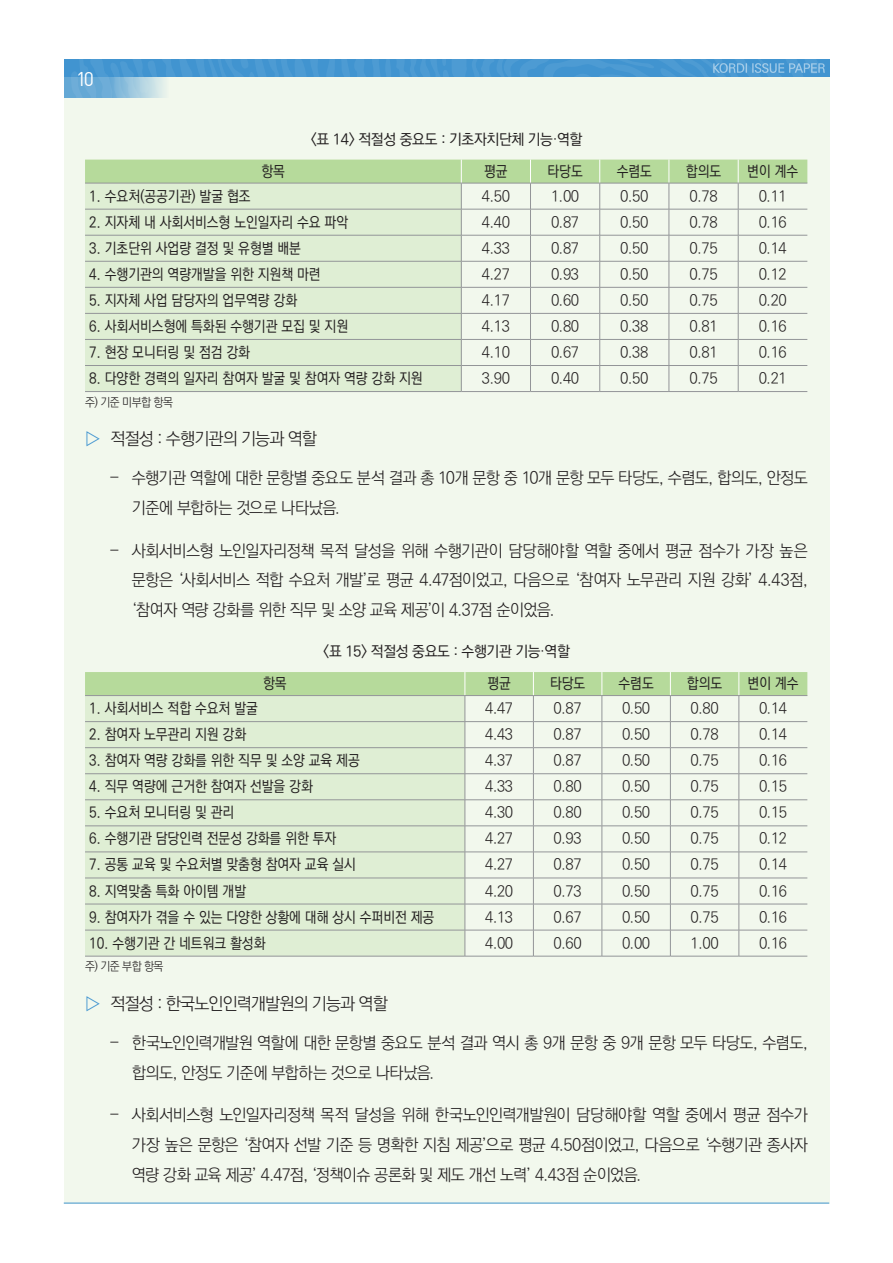
<style>
.page{position:relative;width:893px;height:1263px;background:#fff}
.page>*{position:absolute;margin:0;border:0;box-sizing:border-box;transform-origin:0 0}
.t1{font:19.5px "Dinreg";color:#fff}
.t2{font:17.25px "Ko Pub World Dotum PL";letter-spacing:-.05em;color:#231f20}
.t3{font:16.5px/29.7px "Ko Pub World Dotum PL";letter-spacing:-.035em;color:#231f20}
.표_내용{font:15px "Ko Pub World Dotum PL";letter-spacing:-.025em;color:#231f20}
.표-구분{font:15px "Ko Pub World Dotum PM";color:#231f20;scale:.9 1}
.표제목{font:15px "Ko Pub World Dotum PM";letter-spacing:-.025em;color:#231f20}
.자료{font:12px "Ko Pub World Dotum PL";letter-spacing:-.04em;color:#231f20;scale:.95 1}
.s1{font-family:"Ko Pub World Dotum PM";color:#4194d0}
.s2{font-family:"Ko Pub World Batang PL"}
</style>
<div class="page">
<div style="left:64px;top:77px;width:765px;height:1126px;background:#f2f8ed"></div>
<hr style="left:64px;top:1203px;width:765px;height:1px;background:#4194d0">
<svg style="left:64px;top:60px;width:761px;height:38px"></svg>
<hr style="left:85px;top:391px;width:376px;height:1px;background:#939598">
<svg style="left:85px;top:160px;width:722px;height:231px"></svg>
<hr style="left:461px;top:391px;width:69px;height:1px;background:#939598">
<hr style="left:530px;top:391px;width:70px;height:1px;background:#939598">
<hr style="left:600px;top:391px;width:69px;height:1px;background:#939598">
<hr style="left:669px;top:391px;width:69px;height:1px;background:#939598">
<hr style="left:738px;top:391px;width:69px;height:1px;background:#939598">
<hr style="left:85px;top:956px;width:380px;height:1px;background:#939598">
<svg style="left:85px;top:672px;width:722px;height:284px"></svg>
<hr style="left:465px;top:956px;width:68px;height:1px;background:#939598">
<hr style="left:533px;top:956px;width:69px;height:1px;background:#939598">
<hr style="left:602px;top:956px;width:68px;height:1px;background:#939598">
<hr style="left:670px;top:956px;width:69px;height:1px;background:#939598">
<hr style="left:739px;top:956px;width:68px;height:1px;background:#939598">
<p class="t1" style="left:76px;top:66px;width:19px">10</p>
<p class="표제목" style="left:311px;top:129px;width:273px">&lt;표 14&gt; 적절성 중요도 : 기초자치단체 기능·역할</p>
<p class="표-구분" style="left:261px;top:161px;width:28px">항목</p>
<p class="표-구분" style="left:484px;top:161px;width:28px">평균</p>
<p class="표-구분" style="left:547px;top:161px;width:41px">타당도</p>
<p class="표-구분" style="left:617px;top:161px;width:41px">수렴도</p>
<p class="표-구분" style="left:686px;top:161px;width:41px">합의도</p>
<p class="표-구분" style="left:747px;top:161px;width:58px">변이 계수</p>
<p class="표-구분" style="left:89px;top:185px;width:181px">1. 수요처(공공기관) 발굴 협조</p>
<p class="표_내용" style="left:482px;top:185px;width:30px">4.50</p>
<p class="표_내용" style="left:551px;top:185px;width:30px">1.00</p>
<p class="표_내용" style="left:620px;top:185px;width:30px">0.50</p>
<p class="표_내용" style="left:689px;top:185px;width:30px">0.78</p>
<p class="표_내용" style="left:759px;top:185px;width:30px">0.11</p>
<p class="표-구분" style="left:89px;top:211px;width:289px">2. 지자체 내 사회서비스형 노인일자리 수요 파악</p>
<p class="표_내용" style="left:482px;top:212px;width:30px">4.40</p>
<p class="표_내용" style="left:551px;top:212px;width:30px">0.87</p>
<p class="표_내용" style="left:620px;top:212px;width:30px">0.50</p>
<p class="표_내용" style="left:689px;top:212px;width:30px">0.78</p>
<p class="표_내용" style="left:759px;top:212px;width:30px">0.16</p>
<p class="표-구분" style="left:89px;top:238px;width:237px">3. 기초단위 사업량 결정 및 유형별 배분</p>
<p class="표_내용" style="left:482px;top:238px;width:30px">4.33</p>
<p class="표_내용" style="left:551px;top:238px;width:30px">0.87</p>
<p class="표_내용" style="left:620px;top:238px;width:30px">0.50</p>
<p class="표_내용" style="left:689px;top:238px;width:30px">0.75</p>
<p class="표_내용" style="left:759px;top:238px;width:30px">0.14</p>
<p class="표-구분" style="left:89px;top:264px;width:259px">4. 수행기관의 역량개발을 위한 지원책 마련</p>
<p class="표_내용" style="left:482px;top:264px;width:30px">4.27</p>
<p class="표_내용" style="left:551px;top:264px;width:30px">0.93</p>
<p class="표_내용" style="left:620px;top:264px;width:30px">0.50</p>
<p class="표_내용" style="left:689px;top:264px;width:30px">0.75</p>
<p class="표_내용" style="left:759px;top:264px;width:30px">0.12</p>
<p class="표-구분" style="left:89px;top:290px;width:232px">5. 지자체 사업 담당자의 업무역량 강화</p>
<p class="표_내용" style="left:482px;top:290px;width:30px">4.17</p>
<p class="표_내용" style="left:551px;top:290px;width:30px">0.60</p>
<p class="표_내용" style="left:620px;top:290px;width:30px">0.50</p>
<p class="표_내용" style="left:689px;top:290px;width:30px">0.75</p>
<p class="표_내용" style="left:759px;top:290px;width:30px">0.20</p>
<p class="표-구분" style="left:89px;top:316px;width:289px">6. 사회서비스형에 특화된 수행기관 모집 및 지원</p>
<p class="표_내용" style="left:482px;top:316px;width:30px">4.13</p>
<p class="표_내용" style="left:551px;top:316px;width:30px">0.80</p>
<p class="표_내용" style="left:620px;top:316px;width:30px">0.38</p>
<p class="표_내용" style="left:689px;top:316px;width:30px">0.81</p>
<p class="표_내용" style="left:759px;top:316px;width:30px">0.16</p>
<p class="표-구분" style="left:89px;top:342px;width:180px">7. 현장 모니터링 및 점검 강화</p>
<p class="표_내용" style="left:482px;top:342px;width:30px">4.10</p>
<p class="표_내용" style="left:551px;top:342px;width:30px">0.67</p>
<p class="표_내용" style="left:620px;top:342px;width:30px">0.38</p>
<p class="표_내용" style="left:689px;top:342px;width:30px">0.81</p>
<p class="표_내용" style="left:759px;top:342px;width:30px">0.16</p>
<p class="표-구분" style="left:89px;top:368px;width:372px">8. 다양한 경력의 일자리 참여자 발굴 및 참여자 역량 강화 지원</p>
<p class="표_내용" style="left:482px;top:368px;width:30px">3.90</p>
<p class="표_내용" style="left:551px;top:368px;width:30px">0.40</p>
<p class="표_내용" style="left:620px;top:368px;width:30px">0.50</p>
<p class="표_내용" style="left:689px;top:368px;width:30px">0.75</p>
<p class="표_내용" style="left:759px;top:368px;width:30px">0.21</p>
<p class="자료" style="left:85px;top:393px;width:94px">주) 기준 미부합 항목</p>
<p class="t2" style="left:85px;top:427px;width:233px"><span class="s1">▷</span> 적절성 : 수행기관의 기능과 역할</p>
<p class="t3" style="left:132px;top:464px;width:678px;text-indent:-21px"><span class="s2">–</span> 수행기관 역할에 대한 문항별 중요도 분석 결과 총 10개 문항 중 10개 문항 모두 타당도, 수렴도, 합의도, 안정도 기준에 부합하는 것으로 나타났음.</p>
<p class="t3" style="left:132px;top:536px;width:678px;text-align:justify;text-indent:-21px"><span class="s2">–</span> 사회서비스형 노인일자리정책 목적 달성을 위해 수행기관이 담당해야할 역할 중에서 평균 점수가 가장 높은 문항은 ‘사회서비스 적합 수요처 개발’로 평균 4.47점이었고, 다음으로 ‘참여자 노무관리 지원 강화’ 4.43점, ‘참여자 역량 강화를 위한 직무 및 소양 교육 제공’이 4.37점 순이었음.</p>
<p class="표제목" style="left:323px;top:641px;width:248px">&lt;표 15&gt; 적절성 중요도 : 수행기관 기능·역할</p>
<p class="표-구분" style="left:263px;top:673px;width:28px">항목</p>
<p class="표-구분" style="left:487px;top:673px;width:28px">평균</p>
<p class="표-구분" style="left:550px;top:673px;width:41px">타당도</p>
<p class="표-구분" style="left:618px;top:673px;width:41px">수렴도</p>
<p class="표-구분" style="left:687px;top:673px;width:41px">합의도</p>
<p class="표-구분" style="left:748px;top:673px;width:58px">변이 계수</p>
<p class="표-구분" style="left:89px;top:698px;width:189px">1. 사회서비스 적합 수요처 발굴</p>
<p class="표_내용" style="left:485px;top:698px;width:30px">4.47</p>
<p class="표_내용" style="left:554px;top:698px;width:30px">0.87</p>
<p class="표_내용" style="left:622px;top:698px;width:30px">0.50</p>
<p class="표_내용" style="left:691px;top:698px;width:30px">0.80</p>
<p class="표_내용" style="left:759px;top:698px;width:30px">0.14</p>
<p class="표-구분" style="left:89px;top:724px;width:176px">2. 참여자 노무관리 지원 강화</p>
<p class="표_내용" style="left:485px;top:724px;width:30px">4.43</p>
<p class="표_내용" style="left:554px;top:724px;width:30px">0.87</p>
<p class="표_내용" style="left:622px;top:724px;width:30px">0.50</p>
<p class="표_내용" style="left:691px;top:724px;width:30px">0.78</p>
<p class="표_내용" style="left:759px;top:724px;width:30px">0.14</p>
<p class="표-구분" style="left:89px;top:750px;width:302px">3. 참여자 역량 강화를 위한 직무 및 소양 교육 제공</p>
<p class="표_내용" style="left:485px;top:750px;width:30px">4.37</p>
<p class="표_내용" style="left:554px;top:750px;width:30px">0.87</p>
<p class="표_내용" style="left:622px;top:750px;width:30px">0.50</p>
<p class="표_내용" style="left:691px;top:750px;width:30px">0.75</p>
<p class="표_내용" style="left:759px;top:750px;width:30px">0.16</p>
<p class="표-구분" style="left:89px;top:776px;width:250px">4. 직무 역량에 근거한 참여자 선발을 강화</p>
<p class="표_내용" style="left:485px;top:776px;width:30px">4.33</p>
<p class="표_내용" style="left:554px;top:776px;width:30px">0.80</p>
<p class="표_내용" style="left:622px;top:776px;width:30px">0.50</p>
<p class="표_내용" style="left:691px;top:776px;width:30px">0.75</p>
<p class="표_내용" style="left:759px;top:776px;width:30px">0.15</p>
<p class="표-구분" style="left:89px;top:802px;width:163px">5. 수요처 모니터링 및 관리</p>
<p class="표_내용" style="left:485px;top:802px;width:30px">4.30</p>
<p class="표_내용" style="left:554px;top:802px;width:30px">0.80</p>
<p class="표_내용" style="left:622px;top:802px;width:30px">0.50</p>
<p class="표_내용" style="left:691px;top:802px;width:30px">0.75</p>
<p class="표_내용" style="left:759px;top:802px;width:30px">0.15</p>
<p class="표-구분" style="left:89px;top:828px;width:276px">6. 수행기관 담당인력 전문성 강화를 위한 투자</p>
<p class="표_내용" style="left:485px;top:828px;width:30px">4.27</p>
<p class="표_내용" style="left:554px;top:828px;width:30px">0.93</p>
<p class="표_내용" style="left:622px;top:828px;width:30px">0.50</p>
<p class="표_내용" style="left:691px;top:828px;width:30px">0.75</p>
<p class="표_내용" style="left:759px;top:828px;width:30px">0.12</p>
<p class="표-구분" style="left:89px;top:854px;width:298px">7. 공통 교육 및 수요처별 맞춤형 참여자 교육 실시</p>
<p class="표_내용" style="left:485px;top:854px;width:30px">4.27</p>
<p class="표_내용" style="left:554px;top:854px;width:30px">0.87</p>
<p class="표_내용" style="left:622px;top:854px;width:30px">0.50</p>
<p class="표_내용" style="left:691px;top:854px;width:30px">0.75</p>
<p class="표_내용" style="left:759px;top:854px;width:30px">0.14</p>
<p class="표-구분" style="left:89px;top:880px;width:176px">8. 지역맞춤 특화 아이템 개발</p>
<p class="표_내용" style="left:485px;top:880px;width:30px">4.20</p>
<p class="표_내용" style="left:554px;top:880px;width:30px">0.73</p>
<p class="표_내용" style="left:622px;top:880px;width:30px">0.50</p>
<p class="표_내용" style="left:691px;top:880px;width:30px">0.75</p>
<p class="표_내용" style="left:759px;top:880px;width:30px">0.16</p>
<p class="표-구분" style="left:89px;top:906px;width:385px">9. 참여자가 겪을 수 있는 다양한 상황에 대해 상시 수퍼비전 제공</p>
<p class="표_내용" style="left:485px;top:906px;width:30px">4.13</p>
<p class="표_내용" style="left:554px;top:906px;width:30px">0.67</p>
<p class="표_내용" style="left:622px;top:906px;width:30px">0.50</p>
<p class="표_내용" style="left:691px;top:906px;width:30px">0.75</p>
<p class="표_내용" style="left:759px;top:906px;width:30px">0.16</p>
<p class="표-구분" style="left:89px;top:932px;width:197px">10. 수행기관 간 네트워크 활성화</p>
<p class="표_내용" style="left:485px;top:932px;width:30px">4.00</p>
<p class="표_내용" style="left:554px;top:932px;width:30px">0.60</p>
<p class="표_내용" style="left:622px;top:932px;width:30px">0.00</p>
<p class="표_내용" style="left:691px;top:932px;width:30px">1.00</p>
<p class="표_내용" style="left:759px;top:932px;width:30px">0.16</p>
<p class="자료" style="left:85px;top:958px;width:84px">주) 기준 부합 항목</p>
<p class="t2" style="left:85px;top:991px;width:304px"><span class="s1">▷</span> 적절성 : 한국노인인력개발원의 기능과 역할</p>
<p class="t3" style="left:132px;top:1028px;width:678px;text-indent:-21px"><span class="s2">–</span> 한국노인인력개발원 역할에 대한 문항별 중요도 분석 결과 역시 총 9개 문항 중 9개 문항 모두 타당도, 수렴도, 합의도, 안정도 기준에 부합하는 것으로 나타났음.</p>
<p class="t3" style="left:132px;top:1101px;width:678px;text-align:justify;text-indent:-21px"><span class="s2">–</span> 사회서비스형 노인일자리정책 목적 달성을 위해 한국노인인력개발원이 담당해야할 역할 중에서 평균 점수가 가장 높은 문항은 ‘참여자 선발 기준 등 명확한 지침 제공’으로 평균 4.50점이었고, 다음으로 ‘수행기관 종사자 역량 강화 교육 제공’ 4.47점, ‘정책이슈 공론화 및 제도 개선 노력’ 4.43점 순이었음.</p>
</div>
